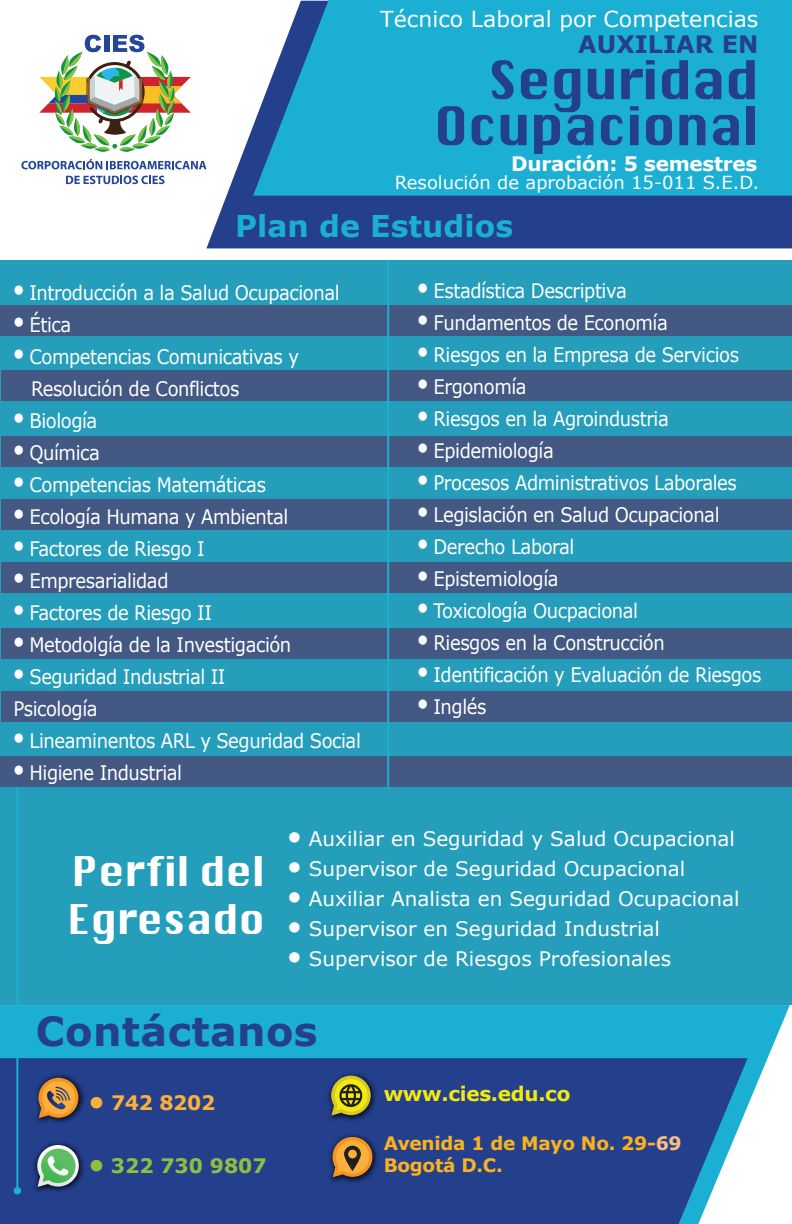
<style>
.page{position:relative;width:792px;height:1224px;background:#fff}
.page>*{position:absolute;margin:0;border:0;box-sizing:border-box;transform-origin:0 0}
.t1{font:52px/46px "Silom";letter-spacing:-.025em;color:#24408d;text-align:right}
.t2{font:40px/48px "Silom";letter-spacing:-.01em;color:#fff}
.t3{font:700 40px "Verdana";letter-spacing:.01em;color:#24408d}
.t4{font:700 30px "Verdana";color:#1bafd4}
.t5{font:700 24px "Verdana";color:#24408d}
.t6{font:22px "Verdana";color:#fff}
.t7{font:20px/32px "Verdana";letter-spacing:-.025em;color:#fff;scale:.9 1}
.t8{font:20px "Verdana";color:#fff}
.t9{font:700 20px "Verdana";letter-spacing:-.015em;color:#fff}
.t10{font:700 20px "Verdana";letter-spacing:-.015em;color:#f2e910}
.t11{font:700 20px "Verdana";color:#90bf3e}
.t12{font:700 20px "Verdana";letter-spacing:-.015em;color:#fbb03b}
.t13{font:700 18.6px/22.2px "Verdana";letter-spacing:-.015em;color:#fbb21f}
.t14{font:18px "Verdana";color:#fff}
.s1{color:#fcbd7c}
</style>
<div class="page">
<div style="left:0;top:1005px;width:790px;height:100px;background:#1bafd4"></div>
<div style="left:0;top:1058px;width:748px;height:166px;background:#24408d"></div>
<svg style="left:206px;top:126px;width:586px;height:122px;background:#375096"></svg>
<div style="left:0;top:261px;width:792px;height:744px;background:#259ebb"></div>
<div style="left:1px;top:306px;width:791px;height:30px;background:#435882"></div>
<div style="left:1px;top:371px;width:791px;height:30px;background:#435882"></div>
<div style="left:1px;top:436px;width:791px;height:30px;background:#435882"></div>
<div style="left:1px;top:499px;width:791px;height:30px;background:#435882"></div>
<div style="left:1px;top:562px;width:791px;height:30px;background:#435882"></div>
<div style="left:1px;top:628px;width:791px;height:31px;background:#435882"></div>
<div style="left:1px;top:692px;width:791px;height:30px;background:#435882"></div>
<div style="left:0;top:756px;width:792px;height:30px;background:#435882"></div>
<svg style="left:253px;top:0;width:539px;height:196px;background:#21acd2"></svg>
<svg style="left:21px;top:159px;width:185px;height:10px"></svg>
<svg style="left:66px;top:176px;width:99px;height:8px"></svg>
<svg style="left:39px;top:35px;width:152px;height:117px"></svg>
<img style="left:33px;top:1072px;width:56px;height:56px">
<svg style="left:39px;top:1078px;width:39px;height:40px;background:#b78142"></svg>
<img style="left:31px;top:1140px;width:58px;height:58px">
<svg style="left:37px;top:1145px;width:42px;height:42px"></svg>
<img style="left:324px;top:1070px;width:56px;height:56px">
<svg style="left:331px;top:1076px;width:40px;height:40px;background:#979328"></svg>
<img style="left:326px;top:1131px;width:56px;height:56px">
<svg style="left:333px;top:1137px;width:39px;height:40px;background:#b37c36"></svg>
<hr style="left:16px;top:787px;width:2px;height:404px;background:#1bafd4">
<div style="left:14px;top:1187px;width:7px;height:7px;background:#1bafd4;border-radius:50%"></div>
<hr style="left:387px;top:261px;width:2px;height:527px;background:#1bafd4">
<p class="t6" style="left:380px;top:4px;width:380px">Técnico Laboral por Competencias</p>
<p class="t5" style="left:578px;top:28px;width:182px">AUXILIAR EN</p>
<h1 class="t1" style="left:434px;top:58px;width:327px">Seguridad<br>Ocupacional</h1>
<p class="t9" style="left:511px;top:149px;width:248px">Duración: 5 semestres</p>
<p class="t14" style="left:395px;top:170px;width:366px">Resolución de aprobación 15-011 S.E.D.</p>
<h3 class="t4" style="left:235px;top:205px;width:280px">Plan de Estudios</h3>
<p class="t7" style="left:13px;top:276px;width:364px">● Introducción a la Salud Ocupacional</p>
<p class="t7" style="left:13px;top:308px;width:66px">● Ética</p>
<p class="t7" style="left:31px;top:340px;width:299px;text-indent:-18px">● Competencias Comunicativas y<br>Resolución de Conflictos</p>
<p class="t7" style="left:13px;top:404px;width:95px">● Biología</p>
<p class="t7" style="left:13px;top:436px;width:98px">● Química</p>
<p class="t7" style="left:13px;top:468px;width:282px">● Competencias Matemáticas</p>
<p class="t7" style="left:13px;top:500px;width:307px">● Ecología Humana y Ambiental</p>
<p class="t7" style="left:13px;top:532px;width:214px">● Factores de Riesgo I</p>
<p class="t7" style="left:13px;top:564px;width:174px">● Empresarialidad</p>
<p class="t7" style="left:13px;top:596px;width:222px">● Factores de Riesgo II</p>
<p class="t7" style="left:13px;top:628px;width:310px">● Metodolgía de la Investigación</p>
<p class="t7" style="left:13px;top:660px;width:237px">● Seguridad Industrial II<br>Psicología</p>
<p class="t7" style="left:13px;top:724px;width:388px">● Lineaminentos ARL y Seguridad Social</p>
<p class="t7" style="left:13px;top:756px;width:189px">● Higiene Industrial</p>
<p class="t7" style="left:417px;top:274px;width:234px">● Estadística Descriptiva</p>
<p class="t7" style="left:417px;top:306px;width:280px">● Fundamentos de Economía</p>
<p class="t7" style="left:417px;top:338px;width:359px">● Riesgos en la Empresa de Servicios</p>
<p class="t7" style="left:417px;top:370px;width:123px">● Ergonomía</p>
<p class="t7" style="left:417px;top:402px;width:281px">● Riesgos en la Agroindustria</p>
<p class="t7" style="left:417px;top:434px;width:153px">● Epidemiología</p>
<p class="t7" style="left:417px;top:466px;width:356px">● Procesos Administrativos Laborales</p>
<p class="t7" style="left:417px;top:498px;width:337px">● Legislación en Salud Ocupacional</p>
<p class="t7" style="left:417px;top:530px;width:176px">● Derecho Laboral</p>
<p class="t7" style="left:417px;top:562px;width:158px">● Epistemiología</p>
<p class="t7" style="left:417px;top:594px;width:247px">● Toxicología Oucpacional</p>
<p class="t7" style="left:417px;top:626px;width:276px">● Riesgos en la Construcción</p>
<p class="t7" style="left:417px;top:658px;width:384px">● Identificación y Evaluación de Riesgos</p>
<p class="t7" style="left:417px;top:690px;width:78px">● Inglés</p>
<h2 class="t2" style="left:68px;top:848px;width:199px">Perfil del<br>Egresado</h2>
<p class="t8" style="left:288px;top:825px;width:449px">● Auxiliar en Seguridad y Salud Ocupacional</p>
<p class="t8" style="left:288px;top:855px;width:399px">● Supervisor de Seguridad Ocupacional</p>
<p class="t8" style="left:288px;top:885px;width:453px">● Auxiliar Analista en Seguridad Ocupacional</p>
<p class="t8" style="left:288px;top:915px;width:374px">● Supervisor en Seguridad Industrial</p>
<p class="t8" style="left:288px;top:945px;width:385px">● Supervisor de Riesgos Profesionales</p>
<h2 class="t3" style="left:36px;top:1004px;width:283px">Contáctanos</h2>
<p class="t12" style="left:89px;top:1088px;width:128px">● 742 8202</p>
<p class="t11" style="left:89px;top:1151px;width:179px">● 322 730 9807</p>
<p class="t10" style="left:384px;top:1080px;width:188px">www.cies.edu.co</p>
<p class="t13" style="left:384px;top:1132px;width:300px">Avenida 1 de Mayo No. 29-<span class="s1">69<br></span>Bogotá D.C.</p>
</div>
